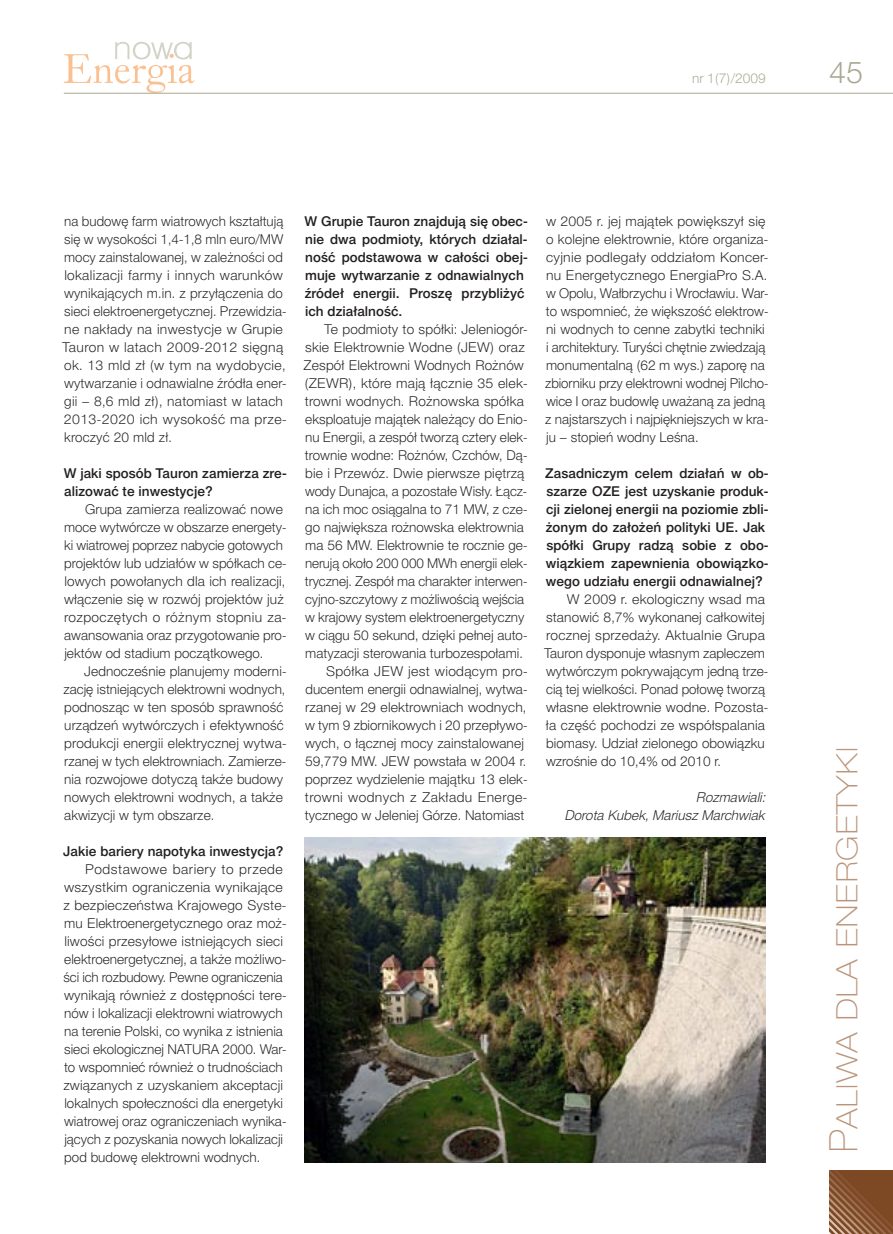
<style>
.page{position:relative;width:893px;height:1234px;background:#fff}
.page>*{position:absolute;margin:0;border:0;box-sizing:border-box;transform-origin:0 0}
.t1{font:39px "Switzer EFN Thin";color:#bb957b}
.t2{font:30px "Switzer EFN Light";color:#a9a790}
.t3{font:13.5px/18px "Switzer EFN Light";color:#231f20}
.t4{font:13.5px/18px "Switzer EFN Medium";color:#231f20}
.t5{font:italic 13.5px/18px "Switzer EFN Light";color:#231f20;text-align:right}
.t6{font:13.5px "Switzer EFN Light";letter-spacing:.025em;color:#231f20}
.t7{font:13.5px "Switzer EFN Light";letter-spacing:.02em;color:#231f20}
.t8{font:13.5px "Switzer EFN Light";color:#a9a790}
</style>
<div class="page">
<hr style="left:64px;top:93px;width:829px;height:1px;background:#a9a790">
<svg style="left:64px;top:42px;width:131px;height:51px"></svg>
<svg style="left:829px;top:1170px;width:64px;height:63px;background:#885634"></svg>
<img style="left:305px;top:837px;width:460px;height:324px">
<p class="t8" style="left:692px;top:70px;width:75px">nr 1(7)/2009</p>
<h2 class="t2" style="left:829px;top:55px;width:36px">45</h2>
<p class="t3" style="left:62px;top:211px;width:226px">na budowę farm wiatrowych kształtują się w wysokości 1,4-1,8 mln euro/MW mocy zainstalowanej, w zależności od lokalizacji farmy i innych warunków wynikających m.in. z przyłączenia do sieci elektroenergetycznej. Przewidzia&shy;ne nakłady na inwestycje w Grupie Tauron w latach 2009-2012 sięgną ok. 13 mld zł (w tym na wydobycie, wytwarzanie i odnawialne źródła ener&shy;gii – 8,6 mld zł), natomiast w latach 2013-2020 ich wysokość ma prze&shy;kroczyć 20 mld zł.</p>
<p class="t4" style="left:64px;top:463px;width:225px">W jaki sposób Tauron zamierza zre&shy;alizować te inwestycje?</p>
<p class="t3" style="left:64px;top:499px;width:224px;text-indent:21px">Grupa zamierza realizować nowe moce wytwórcze w obszarze energety&shy;ki wiatrowej poprzez nabycie gotowych projektów lub udziałów w spółkach ce&shy;lowych powołanych dla ich realizacji, włączenie się w rozwój projektów już rozpoczętych o różnym stopniu za&shy;awansowania oraz przygotowanie pro&shy;jektów od stadium początkowego.</p>
<p class="t3" style="left:63px;top:661px;width:225px;text-indent:21px">Jednocześnie planujemy moderni&shy;zację istniejących elektrowni wodnych, podnosząc w ten sposób sprawność urządzeń wytwórczych i efektywność produkcji energii elektrycznej wytwa&shy;rzanej w tych elektrowniach. Zamierze&shy;nia rozwojowe dotyczą także budowy nowych elektrowni wodnych, a także akwizycji w tym obszarze.</p>
<p class="t4" style="left:63px;top:841px;width:222px">Jakie bariery napotyka inwestycja?</p>
<p class="t3" style="left:63px;top:859px;width:225px;text-indent:22px">Podstawowe bariery to przede wszystkim ograniczenia wynikające z bezpieczeństwa Krajowego Syste&shy;mu Elektroenergetycznego oraz moż&shy;liwości przesyłowe istniejących sieci elektroenergetycznej, a także możliwo&shy;ści ich rozbudowy. Pewne ograniczenia wynikają również z dostępności tere&shy;nów i lokalizacji elektrowni wiatrowych na terenie Polski, co wynika z istnienia sieci ekologicznej NATURA 2000. War&shy;to wspomnieć również o trudnościach związanych z uzyskaniem akceptacji lokalnych społeczności dla energetyki wiatrowej oraz ograniczeniach wynika&shy;jących z pozyskania nowych lokalizacji pod budowę elektrowni wodnych.</p>
<p class="t4" style="left:305px;top:211px;width:225px">W Grupie Tauron znajdują się obec&shy;nie dwa podmioty, których działal&shy;ność podstawowa w całości obej&shy;muje wytwarzanie z odnawialnych źródeł energii. Proszę przybliżyć ich działalność.</p>
<p class="t3" style="left:324px;top:319px;width:205px">Te podmioty to spółki: Jeleniogór-</p>
<p class="t3" style="left:305px;top:337px;width:221px">skie Elektrownie Wodne (JEW) oraz</p>
<p class="t3" style="left:304px;top:355px;width:222px">Zespół Elektrowni Wodnych Rożnów</p>
<p class="t3" style="left:304px;top:373px;width:225px">(ZEWR), które mają łącznie 35 elek-</p>
<p class="t3" style="left:305px;top:391px;width:221px">trowni wodnych. Rożnowska spółka</p>
<p class="t3" style="left:305px;top:409px;width:224px">eksploatuje majątek należący do Enio-</p>
<p class="t3" style="left:305px;top:427px;width:224px">nu Energii, a zespół tworzą cztery elek-</p>
<p class="t3" style="left:305px;top:445px;width:224px">trownie wodne: Rożnów, Czchów, Dą-</p>
<p class="t3" style="left:305px;top:463px;width:221px">bie i Przewóz. Dwie pierwsze piętrzą</p>
<p class="t3" style="left:305px;top:481px;width:224px">wody Dunajca, a pozostałe Wisły. Łącz-</p>
<p class="t3" style="left:305px;top:499px;width:224px">na ich moc osiągalna to 71 MW, z cze-</p>
<p class="t3" style="left:305px;top:517px;width:220px">go największa rożnowska elektrownia</p>
<p class="t3" style="left:305px;top:535px;width:224px">ma 56 MW. Elektrownie te rocznie ge-</p>
<p class="t3" style="left:305px;top:553px;width:224px">nerują około 200 000 MWh energii elek-</p>
<p class="t3" style="left:305px;top:571px;width:224px">trycznej. Zespół ma charakter interwen-</p>
<p class="t3" style="left:305px;top:589px;width:220px">cyjno-szczytowy z możliwością wejścia</p>
<p class="t3" style="left:305px;top:607px;width:221px">w krajowy system elektroenergetyczny</p>
<p class="t3" style="left:305px;top:625px;width:224px">w ciągu 50 sekund, dzięki pełnej auto-</p>
<p class="t3" style="left:305px;top:643px;width:219px">matyzacji sterowania turbozespołami.</p>
<p class="t7" style="left:326px;top:663px;width:203px">Spółka JEW jest wiodącym pro-</p>
<p class="t3" style="left:305px;top:679px;width:224px">ducentem energii odnawialnej, wytwa-</p>
<p class="t3" style="left:305px;top:697px;width:223px">rzanej w 29 elektrowniach wodnych,</p>
<p class="t3" style="left:305px;top:715px;width:224px">w tym 9 zbiornikowych i 20 przepływo-</p>
<p class="t3" style="left:305px;top:733px;width:220px">wych, o łącznej mocy zainstalowanej</p>
<p class="t3" style="left:305px;top:751px;width:223px">59,779 MW. JEW powstała w 2004 r.</p>
<p class="t3" style="left:305px;top:769px;width:224px">poprzez wydzielenie majątku 13 elek-</p>
<p class="t6" style="left:305px;top:789px;width:224px">trowni wodnych z Zakładu Energe-</p>
<p class="t3" style="left:305px;top:805px;width:221px">tycznego w Jeleniej Górze. Natomiast</p>
<p class="t3" style="left:545px;top:211px;width:225px">w 2005 r. jej majątek powiększył się o kolejne elektrownie, które organiza&shy;cyjnie podlegały oddziałom Koncer&shy;nu Energetycznego EnergiaPro S.A. w Opolu, Wałbrzychu i Wrocławiu. War&shy;to wspomnieć, że większość elektrow&shy;ni wodnych to cenne zabytki techniki i architektury. Turyści chętnie zwiedzają monumentalną (62 m wys.) zaporę na zbiorniku przy elektrowni wodnej Pilcho&shy;wice I oraz budowlę uważaną za jedną z najstarszych i najpiękniejszych w kra&shy;ju – stopień wodny Leśna.</p>
<p class="t4" style="left:545px;top:463px;width:225px">Zasadniczym celem działań w ob&shy;szarze OZE jest uzyskanie produk&shy;cji zielonej energii na poziomie zbli&shy;żonym do założeń polityki UE. Jak spółki Grupy radzą sobie z obo&shy;wiązkiem zapewnienia obowiązko&shy;wego udziału energii odnawialnej?</p>
<p class="t3" style="left:544px;top:589px;width:226px;text-indent:23px">W 2009 r. ekologiczny wsad ma stanowić 8,7% wykonanej całkowitej rocznej sprzedaży. Aktualnie Grupa Tauron dysponuje własnym zapleczem wytwórczym pokrywającym jedną trze&shy;cią tej wielkości. Ponad połowę tworzą własne elektrownie wodne. Pozosta&shy;ła część pochodzi ze współspalania biomasy. Udział zielonego obowiązku wzrośnie do 10,4% od 2010 r.</p>
<p class="t5" style="left:565px;top:787px;width:202px">Rozmawiali:<br>Dorota Kubek, Mariusz Marchwiak</p>
<h1 class="t1" style="left:821px;top:1152px;width:408px;rotate:-90deg">Paliwa dla energetyki</h1>
</div>
